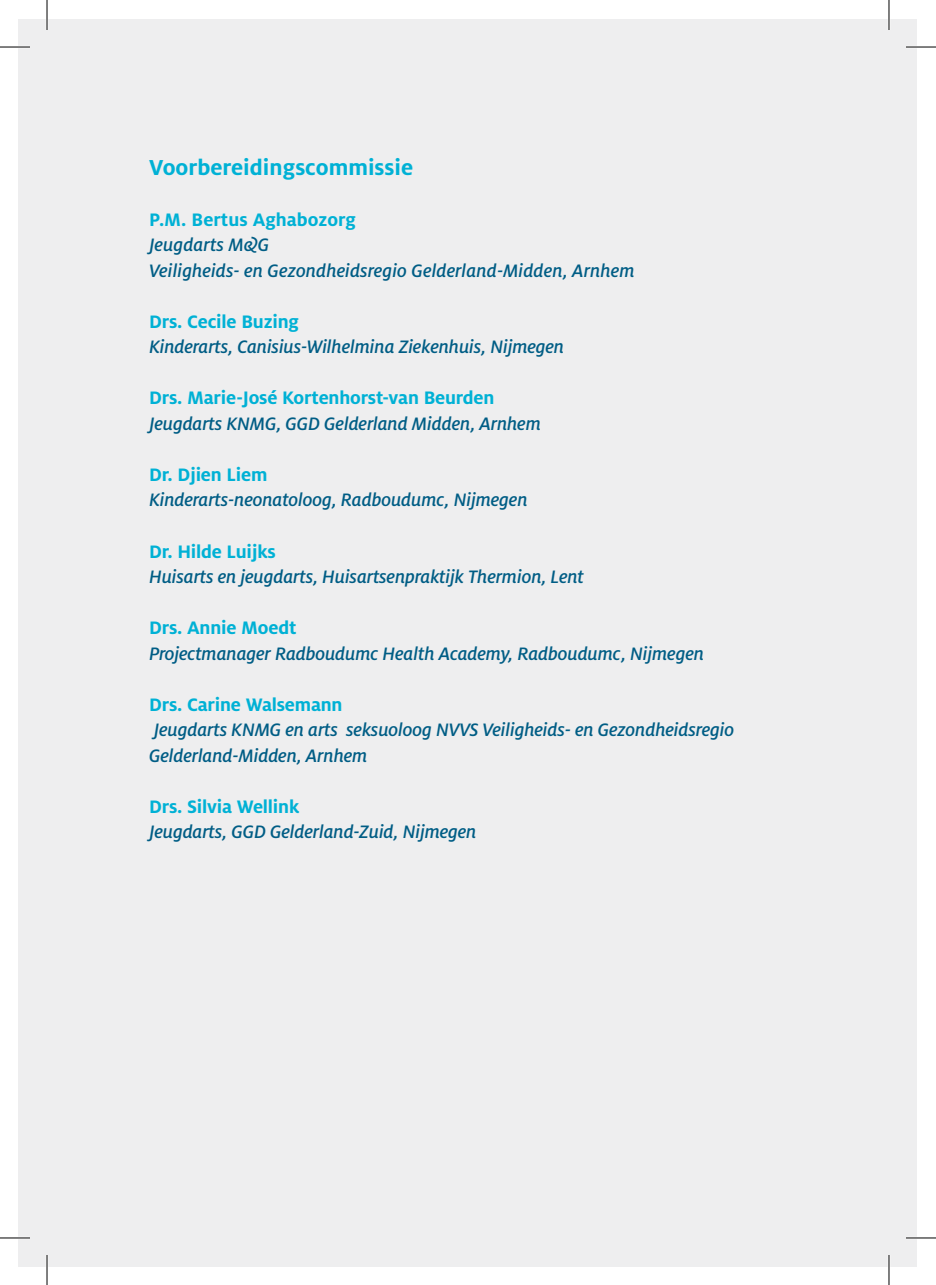
<style>
.page{position:relative;width:936px;height:1285px;background:#fff}
.page>*{position:absolute;margin:0;border:0;box-sizing:border-box;transform-origin:0 0}
.t1{font:700 24px "Milo OT";color:#00b1d5}
.t2{font:italic 500 20px/25.6px "Milo OT";letter-spacing:-.01em;color:#005d85}
.t3{font:700 20px "Milo OT";letter-spacing:-.01em;color:#00b1d5}
</style>
<div class="page">
<div style="left:19px;top:19px;width:898px;height:1247px;background:#eeeeef"></div>
<hr style="left:0;top:46px;width:30px;height:2px;background:#fff">
<hr style="left:906px;top:46px;width:30px;height:2px;background:#fff">
<hr style="left:0;top:1236px;width:30px;height:3px;background:#fff">
<hr style="left:906px;top:1236px;width:30px;height:3px;background:#fff">
<hr style="left:46px;top:0;width:2px;height:30px;background:#fff">
<hr style="left:46px;top:1255px;width:2px;height:30px;background:#fff">
<hr style="left:888px;top:0;width:2px;height:30px;background:#fff">
<hr style="left:888px;top:1255px;width:2px;height:30px;background:#fff">
<hr style="left:0;top:47px;width:30px;height:1px;background:#000">
<hr style="left:906px;top:47px;width:30px;height:1px;background:#000">
<hr style="left:0;top:1237px;width:30px;height:1px;background:#000">
<hr style="left:906px;top:1237px;width:30px;height:1px;background:#000">
<hr style="left:47px;top:0;width:1px;height:30px;background:#000">
<hr style="left:47px;top:1255px;width:1px;height:30px;background:#000">
<hr style="left:889px;top:0;width:1px;height:30px;background:#000">
<hr style="left:889px;top:1255px;width:1px;height:30px;background:#000">
<p class="t1" style="left:149px;top:153px;width:266px">Voorbereidingscommissie</p>
<p class="t3" style="left:149px;top:208px;width:208px">P.M. Bertus Aghabozorg</p>
<p class="t2" style="left:149px;top:232px;width:487px">Jeugdarts M&amp;G<br>Veiligheids- en Gezondheidsregio Gelderland-Midden, Arnhem</p>
<p class="t3" style="left:149px;top:310px;width:151px">Drs. Cecile Buzing</p>
<p class="t2" style="left:149px;top:334px;width:417px">Kinderarts, Canisius-Wilhelmina Ziekenhuis, Nijmegen</p>
<p class="t3" style="left:149px;top:387px;width:347px">Drs. Marie-José Kortenhorst-van Beurden</p>
<p class="t2" style="left:149px;top:411px;width:393px">Jeugdarts KNMG, GGD Gelderland Midden, Arnhem</p>
<p class="t3" style="left:149px;top:463px;width:120px">Dr. Djien Liem</p>
<p class="t2" style="left:149px;top:487px;width:380px">Kinderarts-neonatoloog, Radboudumc, Nijmegen</p>
<p class="t3" style="left:149px;top:540px;width:128px">Dr. Hilde Luijks</p>
<p class="t2" style="left:149px;top:564px;width:436px">Huisarts en jeugdarts, Huisartsenpraktijk Thermion, Lent</p>
<p class="t3" style="left:149px;top:616px;width:149px">Drs. Annie Moedt</p>
<p class="t2" style="left:149px;top:640px;width:556px">Projectmanager Radboudumc Health Academy, Radboudumc, Nijmegen</p>
<p class="t3" style="left:149px;top:693px;width:195px">Drs. Carine Walsemann</p>
<p class="t2" style="left:149px;top:717px;width:587px">Jeugdarts KNMG en arts seksuoloog NVVS Veiligheids- en Gezondheidsregio<br>Gelderland-Midden, Arnhem</p>
<p class="t3" style="left:149px;top:795px;width:152px">Drs. Silvia Wellink</p>
<p class="t2" style="left:149px;top:819px;width:329px">Jeugdarts, GGD Gelderland-Zuid, Nijmegen</p>
</div>
